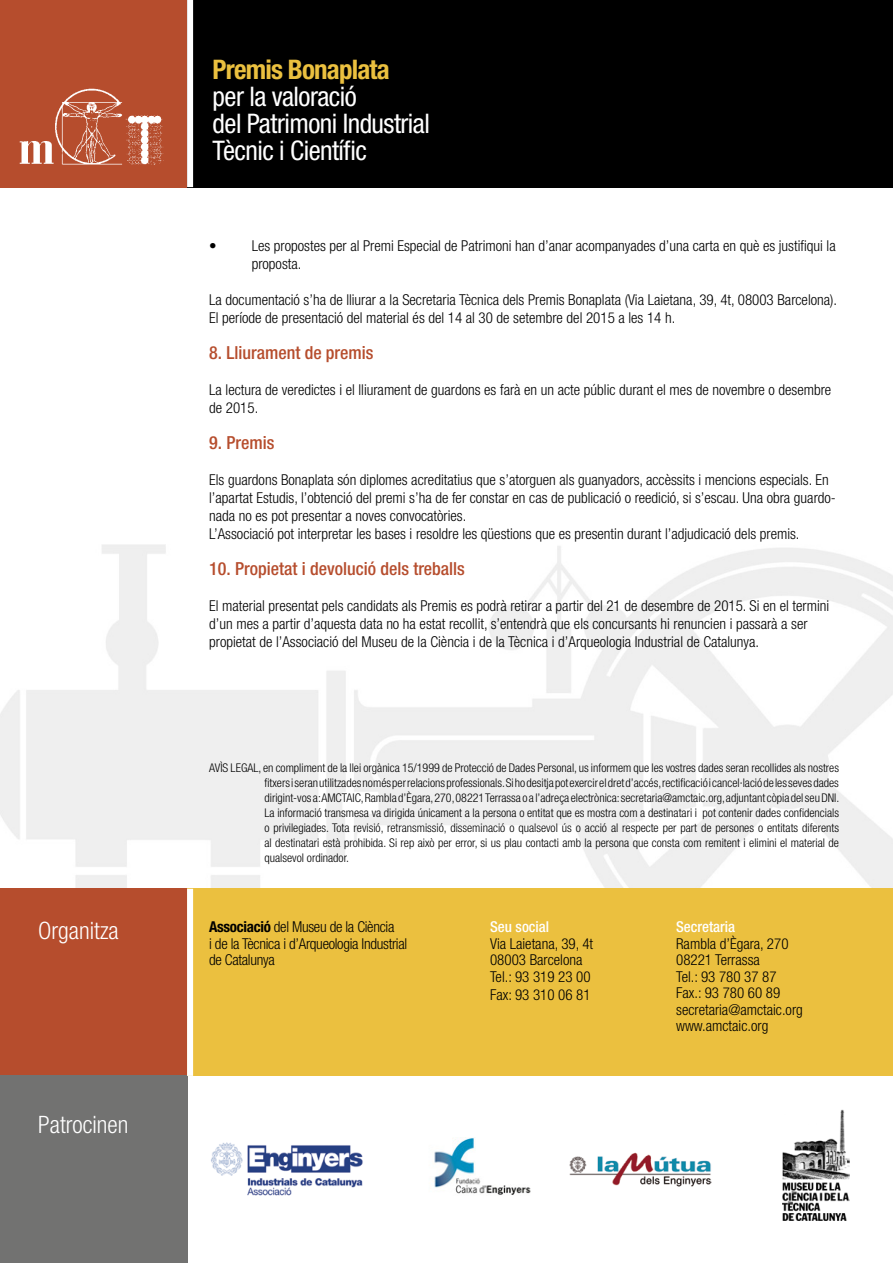
<style>
.page{position:relative;width:893px;height:1263px;background:#fff}
.page>*{position:absolute;margin:0;border:0;box-sizing:border-box;transform-origin:0 0}
.t1{font:condensed 27px/27px "Helvetica Neue LT Std";letter-spacing:-.02em;color:#fff}
.t2{font:700 condensed 27px "Helvetica Neue LT Std";letter-spacing:-.03em;color:#ebc03f}
.t3{font:300 condensed 24px "Helvetica Neue LT Std";color:#fff}
.t4{font:500 condensed 18px "Helvetica Neue LT Std";color:#b64d2d}
.t5{font:300 condensed 15px/18px "Helvetica Neue LT Std";color:#000}
.t6{font:300 condensed 15px/16.5px "Helvetica Neue LT Std";letter-spacing:-.02em;color:#000}
.t7{font:500 condensed 15px "Helvetica Neue LT Std";color:#fff}
.t8{font:300 condensed 12px/15px "Helvetica Neue LT Std";color:#000;text-align:justify}
.s1{font-weight:700}
</style>
<div class="page">
<img style="left:0;top:545px;width:893px;height:344px">
<div style="left:0;top:889px;width:187px;height:187px;background:#b64d2d"></div>
<div style="left:0;top:1076px;width:187px;height:187px;background:#727271"></div>
<div style="left:187px;top:889px;width:706px;height:187px;background:#ebc03f"></div>
<div style="left:187px;top:889px;width:6px;height:187px;background:#fff"></div>
<img style="left:211px;top:1142px;width:152px;height:54px">
<img style="left:782px;top:1110px;width:67px;height:111px">
<div style="left:0;top:0;width:187px;height:187px;background:#b64d2d"></div>
<img style="left:19px;top:89px;width:145px;height:76px">
<div style="left:187px;top:0;width:706px;height:187px;background:#000"></div>
<div style="left:187px;top:0;width:6px;height:187px;background:#fff"></div>
<img style="left:570px;top:1152px;width:141px;height:35px">
<img style="left:434px;top:1137px;width:97px;height:58px">
<h2 class="t3" style="left:38px;top:917px;width:82px">Organitza</h2>
<h2 class="t3" style="left:38px;top:1111px;width:92px">Patrocinen</h2>
<h1 class="t2" style="left:213px;top:53px;width:179px">Premis Bonaplata</h1>
<h1 class="t1" style="left:213px;top:83px;width:219px">per la valoració<br>del Patrimoni Industrial<br>Tècnic i Científic</h1>
<p class="t5" style="left:252px;top:237px;width:585px;text-indent:-43px">• Les propostes per al Premi Especial de Patrimoni han d’anar acompanyades d’una carta en què es justifiqui la proposta.</p>
<p class="t5" style="left:209px;top:291px;width:629px">La documentació s’ha de lliurar a la Secretaria Tècnica dels Premis Bonaplata (Via Laietana, 39, 4t, 08003 Barcelona).<br>El període de presentació del material és del 14 al 30 de setembre del 2015 a les 14 h.</p>
<p class="t4" style="left:209px;top:342px;width:166px">8. Lliurament de premis</p>
<p class="t5" style="left:209px;top:381px;width:624px">La lectura de veredictes i el lliurament de guardons es farà en un acte públic durant el mes de novembre o desembre de 2015.</p>
<p class="t4" style="left:209px;top:432px;width:67px">9. Premis</p>
<p class="t5" style="left:209px;top:471px;width:628px">Els guardons Bonaplata són diplomes acreditatius que s’atorguen als guanyadors, accèssits i mencions especials. En l’apartat Estudis, l’obtenció del premi s’ha de fer constar en cas de publicació o reedició, si s’escau. Una obra guardo&shy;nada no es pot presentar a noves convocatòries.<br>L’Associació pot interpretar les bases i resoldre les qüestions que es presentin durant l’adjudicació dels premis.</p>
<p class="t4" style="left:209px;top:558px;width:257px">10. Propietat i devolució dels treballs</p>
<p class="t5" style="left:209px;top:597px;width:621px">El material presentat pels candidats als Premis es podrà retirar a partir del 21 de desembre de 2015. Si en el termini d’un mes a partir d’aquesta data no ha estat recollit, s’entendrà que els concursants hi renuncien i passarà a ser propietat de l’Associació del Museu de la Ciència i de la Tècnica i d’Arqueologia Industrial de Catalunya.</p>
<p class="t8" style="left:264px;top:760px;width:576px;text-indent:-55px">AVÌS LEGAL, en compliment de la llei orgànica 15/1999 de Protecció de Dades Personal, us informem que les vostres dades seran recollides als nostres fitxers i seran utilitzades només per relacions professionals. Si ho desitja pot exercir el dret d’accés, rectificació i cancel·lació de les seves dades dirigint-vos a: AMCTAIC, Rambla d’Ègara, 270, 08221 Terrassa o a l’adreça electrònica: secretaria@amctaic.org, adjuntant còpia del seu DNI.<br>La informació transmesa va dirigida únicament a la persona o entitat que es mostra com a destinatari i pot contenir dades confidencials o privilegiades. Tota revisió, retransmissió, disseminació o qualsevol ús o acció al respecte per part de persones o entitats diferents al destinatari està prohibida. Si rep això per error, si us plau contacti amb la persona que consta com remitent i elimini el material de qualsevol ordinador.</p>
<p class="t6" style="left:209px;top:919px;width:199px"><span class="s1">Associació</span> del Museu de la Ciència<br>i de la Tècnica i d’Arqueologia Industrial de Catalunya</p>
<p class="t7" style="left:490px;top:918px;width:61px">Seu social</p>
<p class="t5" style="left:490px;top:935px;width:105px;line-height:16.5px">Via Laietana, 39, 4t<br>08003 Barcelona<br>Tel.: 93 319 23 00</p>
<p class="t5" style="left:490px;top:985px;width:102px">Fax: 93 310 06 81</p>
<p class="t7" style="left:676px;top:918px;width:61px">Secretaria</p>
<p class="t5" style="left:676px;top:935px;width:128px;line-height:16.5px">Rambla d’Ègara, 270<br>08221 Terrassa<br>Tel.: 93 780 37 87<br>Fax.: 93 780 60 89 secretaria@amctaic.org www.amctaic.org</p>
</div>
